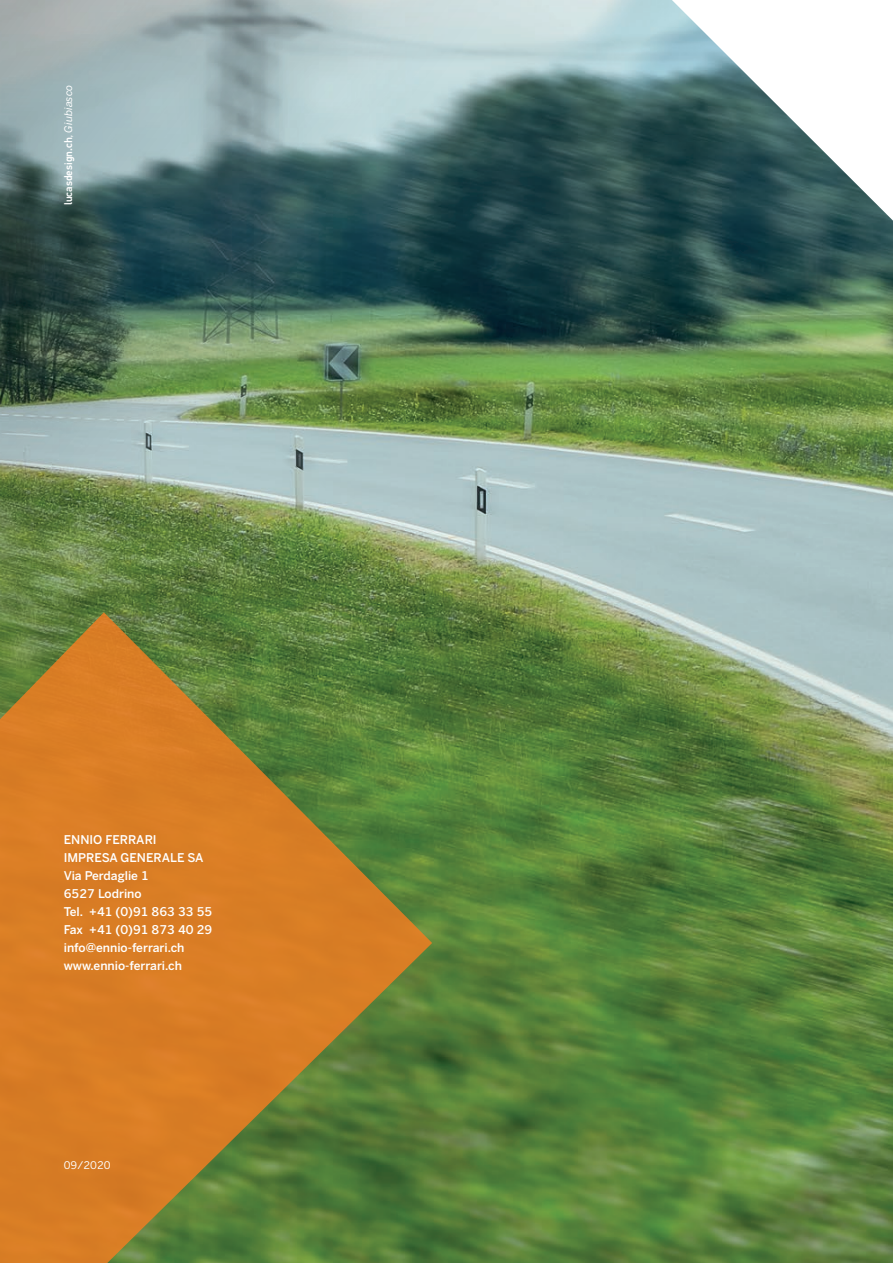
<style>
.page{position:relative;width:893px;height:1263px;background:#fff}
.page>*{position:absolute;margin:0;border:0;box-sizing:border-box;transform-origin:0 0}
.t1{font:500 12px/18px "Benton Sans TF";color:#fff}
.t2{font:500 10.8px "PF Din Text Pro";color:#fff}
.t3{font:10.5px "Benton Sans TF";color:#fff}
.s1{font-family:"Benton Sans";font-weight:400;font-style:italic;font-size:10.5px}
</style>
<div class="page">
<img style="left:0;top:0;width:893px;height:1263px">
<img style="left:0;top:0;width:647px;height:546px">
<svg style="left:0;top:612px;width:432px;height:651px;background:#a57d2d"></svg>
<svg style="left:672px;top:0;width:221px;height:221px"></svg>
<p class="t2" style="left:62px;top:205px;width:122px;rotate:-90deg">lucasdesign.ch<span class="s1">, Giubiasco</span></p>
<p class="t1" style="left:64px;top:830px;width:150px">ENNIO FERRARI<br>IMPRESA GENERALE SA<br>Via Perdaglie 1<br>6527 Lodrino<br>Tel. +41 (0)91 863 33 55<br>Fax +41 (0)91 873 40 29 info@ennio-ferrari.ch www.ennio-ferrari.ch</p>
<p class="t3" style="left:64px;top:1159px;width:48px">09/2020</p>
</div>
